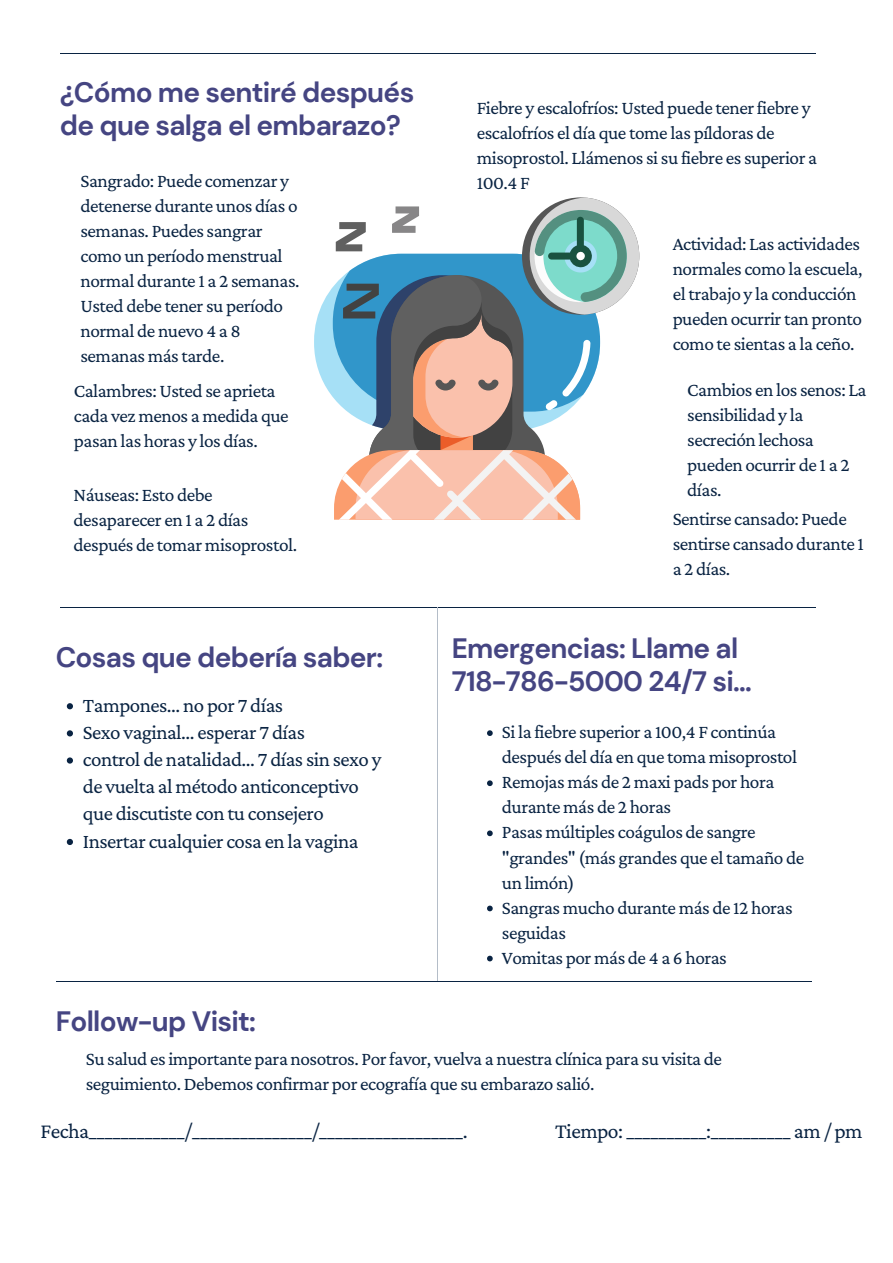
<style>
.page{position:relative;width:893px;height:1263px;background:#fff}
.page>*{position:absolute;margin:0;border:0;box-sizing:border-box;transform-origin:0 0}
.t1{font:700 27.97px/33.5px "DM Sans";letter-spacing:-.025em;color:#454582}
.t2{font:21.6px "Crimson Pro";letter-spacing:-.025em;color:#092342}
.t3{font:20.92px/27.2px "Crimson Pro";letter-spacing:-.025em;color:#092342}
.t4{font:19.35px/25px "Crimson Pro";letter-spacing:-.025em;color:#092342}
</style>
<div class="page">
<hr style="left:60px;top:54px;width:755px;height:1px;background:#092342">
<svg style="left:314px;top:287px;width:19px;height:110px;fill:#a6e0f6"></svg>
<svg style="left:333px;top:197px;width:306px;height:323px"></svg>
<hr style="left:60px;top:607px;width:755px;height:1px;background:#092342">
<hr style="left:437px;top:607px;width:1px;height:374px;background:#b4bdc8">
<svg style="left:67px;top:703px;width:6px;height:6px"></svg>
<svg style="left:67px;top:730px;width:6px;height:6px"></svg>
<svg style="left:67px;top:757px;width:6px;height:7px"></svg>
<svg style="left:67px;top:839px;width:6px;height:6px"></svg>
<svg style="left:487px;top:730px;width:6px;height:6px"></svg>
<svg style="left:487px;top:780px;width:6px;height:6px"></svg>
<svg style="left:487px;top:830px;width:6px;height:6px"></svg>
<svg style="left:487px;top:905px;width:6px;height:6px"></svg>
<svg style="left:487px;top:956px;width:6px;height:5px"></svg>
<hr style="left:56px;top:981px;width:755px;height:1px;background:#092342">
<h1 class="t1" style="left:60px;top:75px;width:356px">¿Cómo me sentiré después de que salga el embarazo?</h1>
<p class="t4" style="left:80px;top:168px;width:220px">Sangrado: Puede comenzar y detenerse durante unos días o semanas. Puedes sangrar como un período menstrual normal durante 1 a 2 semanas.<br>Usted debe tener su período normal de nuevo 4 a 8 semanas más tarde.</p>
<p class="t4" style="left:74px;top:378px;width:216px">Calambres: Usted se aprieta cada vez menos a medida que pasan las horas y los días.</p>
<p class="t4" style="left:477px;top:95px;width:342px">Fiebre y escalofríos: Usted puede tener fiebre y escalofríos el día que tome las píldoras de misoprostol. Llámenos si su fiebre es superior a 100.4 F</p>
<p class="t4" style="left:672px;top:231px;width:191px">Actividad: Las actividades normales como la escuela, el trabajo y la conducción pueden ocurrir tan pronto como te sientas a la ceño.</p>
<p class="t4" style="left:687px;top:377px;width:181px">Cambios en los senos: La sensibilidad y la secreción lechosa pueden ocurrir de 1 a 2</p>
<p class="t4" style="left:74px;top:482px;width:141px">Náuseas: Esto debe</p>
<p class="t4" style="left:687px;top:477px;width:36px">días.</p>
<p class="t4" style="left:74px;top:507px;width:225px">desaparecer en 1 a 2 días después de tomar misoprostol.</p>
<p class="t4" style="left:672px;top:506px;width:193px">Sentirse cansado: Puede sentirse cansado durante 1 a 2 días.</p>
<h1 class="t1" style="left:56px;top:640px;width:329px">Cosas que debería saber:</h1>
<p class="t3" style="left:83px;top:691px;width:300px">Tampones... no por 7 días<br>Sexo vaginal... esperar 7 días<br>control de natalidad... 7 días sin sexo y de vuelta al método anticonceptivo que discutiste con tu consejero Insertar cualquier cosa en la vagina</p>
<h1 class="t1" style="left:452px;top:631px;width:301px">Emergencias: Llame al<br>718-786-5000 24/7 si...</h1>
<p class="t4" style="left:502px;top:719px;width:304px">Si la fiebre superior a 100,4 F continúa después del día en que toma misoprostol<br>Remojas más de 2 maxi pads por hora durante más de 2 horas<br>Pasas múltiples coágulos de sangre "grandes" (más grandes que el tamaño de un limón)<br>Sangras mucho durante más de 12 horas seguidas<br>Vomitas por más de 4 a 6 horas</p>
<h1 class="t1" style="left:56px;top:1005px;width:202px">Follow-up Visit:</h1>
<p class="t4" style="left:86px;top:1046px;width:638px">Su salud es importante para nosotros. Por favor, vuelva a nuestra clínica para su visita de seguimiento. Debemos confirmar por ecografía que su embarazo salió.</p>
<p class="t2" style="left:41px;top:1117px;width:429px">Fecha____________/_______________/__________________.</p>
<p class="t2" style="left:555px;top:1117px;width:309px">Tiempo: __________:__________ am / pm</p>
</div>
